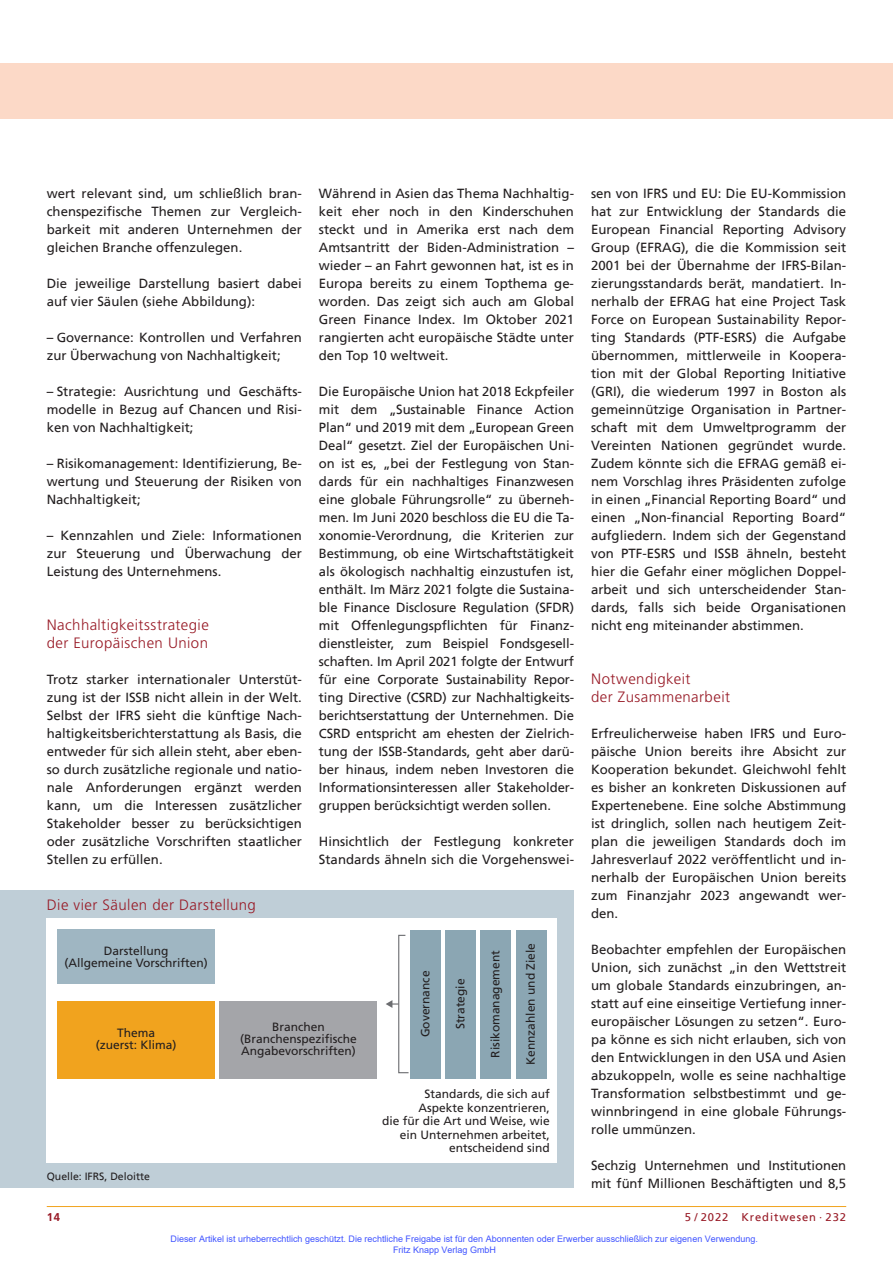
<style>
.page{position:relative;width:893px;height:1263px;background:#fff}
.page>*{position:absolute;margin:0;border:0;box-sizing:border-box;transform-origin:0 0}
.t1{font:300 15px/18px "Frutiger";letter-spacing:.03em;color:#981a26}
.t2{font:13.2px/18px "Frutiger";color:#231f20;text-align:justify}
.t3{font:12px/12px "Frutiger";color:#231f20;text-align:center}
.t4{font:11.25px "Frutiger";letter-spacing:.08em;color:#981a26}
.t5{font:700 11.25px "Frutiger";color:#981a26}
.t6{font:10.5px "Frutiger";color:#231f20}
.t7{font:9px/10.8px "Arial";color:#4054ff}
</style>
<div class="page">
<hr style="left:47px;top:1206px;width:799px;height:1px;background:#f1a31e">
<div style="left:0;top:64px;width:893px;height:55px;background:#fcd9c7"></div>
<div style="left:0;top:890px;width:574px;height:298px;background:#bfced7"></div>
<div style="left:47px;top:918px;width:510px;height:245px;background:#fff"></div>
<div style="left:57px;top:929px;width:158px;height:55px;background:#9fb6c2"></div>
<div style="left:410px;top:929px;width:31px;height:149px;background:#8ba6b3"></div>
<div style="left:445px;top:929px;width:31px;height:149px;background:#8ba6b3"></div>
<div style="left:480px;top:929px;width:31px;height:149px;background:#8ba6b3"></div>
<div style="left:515px;top:929px;width:31px;height:149px;background:#8ba6b3"></div>
<div style="left:57px;top:1001px;width:158px;height:77px;background:#f1a31e"></div>
<div style="left:220px;top:1001px;width:157px;height:77px;background:#a4a5a9"></div>
<svg style="left:386px;top:934px;width:23px;height:140px"></svg>
<p class="t2" style="left:47px;top:185px;width:257px">wert relevant sind, um schließlich bran&shy;chenspezifische Themen zur Vergleich&shy;barkeit mit anderen Unternehmen der gleichen Branche offenzulegen.</p>
<p class="t2" style="left:47px;top:275px;width:257px">Die jeweilige Darstellung basiert dabei auf vier Säulen (siehe Abbildung):</p>
<p class="t2" style="left:47px;top:329px;width:257px">– Governance: Kontrollen und Verfahren zur Überwachung von Nachhaltigkeit;</p>
<p class="t2" style="left:47px;top:383px;width:257px">– Strategie: Ausrichtung und Geschäfts&shy;modelle in Bezug auf Chancen und Risi&shy;ken von Nachhaltigkeit;</p>
<p class="t2" style="left:47px;top:455px;width:257px">– Risikomanagement: Identifizierung, Be&shy;wertung und Steuerung der Risiken von Nachhaltigkeit;</p>
<p class="t2" style="left:47px;top:527px;width:257px">– Kennzahlen und Ziele: Informationen zur Steuerung und Überwachung der Leistung des Unternehmens.</p>
<p class="t1" style="left:47px;top:616px;width:164px">Nachhaltigkeitsstrategie der Europäischen Union</p>
<p class="t2" style="left:47px;top:671px;width:257px">Trotz starker internationaler Unterstüt&shy;zung ist der ISSB nicht allein in der Welt.<br>Selbst der IFRS sieht die künftige Nach&shy;haltigkeitsberichterstattung als Basis, die entweder für sich allein steht, aber eben&shy;so durch zusätzliche regionale und natio&shy;nale Anforderungen ergänzt werden kann, um die Interessen zusätzlicher Stakeholder besser zu berücksichtigen oder zusätzliche Vorschriften staatlicher Stellen zu erfüllen.</p>
<p class="t2" style="left:319px;top:185px;width:257px">Während in Asien das Thema Nachhaltig&shy;keit eher noch in den Kinderschuhen steckt und in Amerika erst nach dem Amtsantritt der Biden-Administration – wieder – an Fahrt gewonnen hat, ist es in Europa bereits zu einem Topthema ge&shy;worden. Das zeigt sich auch am Global Green Finance Index. Im Oktober 2021 rangierten acht europäische Städte unter den Top 10 weltweit.</p>
<p class="t2" style="left:319px;top:383px;width:257px">Die Europäische Union hat 2018 Eckpfeiler mit dem „Sustainable Finance Action Plan“ und 2019 mit dem „European Green Deal“ gesetzt. Ziel der Europäischen Uni&shy;on ist es, „bei der Festlegung von Stan&shy;dards für ein nachhaltiges Finanzwesen eine globale Führungsrolle“ zu überneh&shy;men. Im Juni 2020 beschloss die EU die Ta&shy;xonomie-Verordnung, die Kriterien zur Bestimmung, ob eine Wirtschaftstätigkeit als ökologisch nachhaltig einzustufen ist, enthält. Im März 2021 folgte die Sustaina&shy;ble Finance Disclosure Regulation (SFDR) mit Offenlegungspflichten für Finanz&shy;dienstleister, zum Beispiel Fondsgesell&shy;schaften. Im April 2021 folgte der Entwurf für eine Corporate Sustainability Repor&shy;ting Directive (CSRD) zur Nachhaltigkeits&shy;berichtserstattung der Unternehmen. Die CSRD entspricht am ehesten der Zielrich&shy;tung der ISSB-Standards, geht aber darü&shy;ber hinaus, indem neben Investoren die Informationsinteressen aller Stakeholder&shy;gruppen berücksichtigt werden sollen.</p>
<p class="t2" style="left:319px;top:833px;width:257px">Hinsichtlich der Festlegung konkreter<br>Standards ähneln sich die Vorgehenswei-</p>
<p class="t1" style="left:47px;top:896px;width:211px">Die vier Säulen der Darstellung</p>
<p class="t3" style="left:64px;top:944px;width:145px">Darstellung<br>(Allgemeine Vorschriften)</p>
<p class="t3" style="left:96px;top:1027px;width:82px">Thema (zuerst: Klima)</p>
<p class="t3" style="left:240px;top:1021px;width:118px">Branchen (Branchenspezifische<br>Angabevorschriften)</p>
<p class="t6" style="left:47px;top:1171px;width:105px">Quelle: IFRS, Deloitte</p>
<p class="t3" style="left:419px;top:1037px;width:68px;rotate:-90deg">Governance</p>
<p class="t3" style="left:454px;top:1029px;width:52px;rotate:-90deg">Strategie</p>
<p class="t3" style="left:489px;top:1058px;width:109px;rotate:-90deg">Risikomanagement</p>
<p class="t3" style="left:524px;top:1065px;width:124px;rotate:-90deg">Kennzahlen und Ziele</p>
<p class="t3" style="left:382px;top:1087px;width:169px;line-height:13.5px;text-align:right">Standards, die sich auf<br>Aspekte konzentrieren,<br>die für die Art und Weise, wie ein Unternehmen arbeitet, entscheidend sind</p>
<p class="t2" style="left:591px;top:185px;width:257px">sen von IFRS und EU: Die EU-Kommission hat zur Entwicklung der Standards die European Financial Reporting Advisory Group (EFRAG), die die Kommission seit 2001 bei der Übernahme der IFRS-Bilan&shy;zierungsstandards berät, mandatiert. In&shy;nerhalb der EFRAG hat eine Project Task Force on European Sustainability Repor&shy;ting Standards (PTF-ESRS) die Aufgabe übernommen, mittlerweile in Koopera&shy;tion mit der Global Reporting Initiative (GRI), die wiederum 1997 in Boston als gemeinnützige Organisation in Partner&shy;schaft mit dem Umweltprogramm der Vereinten Nationen gegründet wurde.<br>Zudem könnte sich die EFRAG gemäß ei&shy;nem Vorschlag ihres Präsidenten zufolge in einen „Financial Reporting Board“ und einen „Non-financial Reporting Board“ aufgliedern. Indem sich der Gegenstand von PTF-ESRS und ISSB ähneln, besteht hier die Gefahr einer möglichen Doppel&shy;arbeit und sich unterscheidender Stan&shy;dards, falls sich beide Organisationen nicht eng miteinander abstimmen.</p>
<p class="t1" style="left:591px;top:670px;width:141px">Notwendigkeit<br>der Zusammenarbeit</p>
<p class="t2" style="left:591px;top:725px;width:257px">Erfreulicherweise haben IFRS und Euro&shy;päische Union bereits ihre Absicht zur Kooperation bekundet. Gleichwohl fehlt es bisher an konkreten Diskussionen auf Expertenebene. Eine solche Abstimmung ist dringlich, sollen nach heutigem Zeit&shy;plan die jeweiligen Standards doch im Jahresverlauf 2022 veröffentlicht und in&shy;nerhalb der Europäischen Union bereits zum Finanzjahr 2023 angewandt wer&shy;den.</p>
<p class="t2" style="left:591px;top:941px;width:257px">Beobachter empfehlen der Europäischen Union, sich zunächst „in den Wettstreit um globale Standards einzubringen, an&shy;statt auf eine einseitige Vertiefung inner&shy;europäischer Lösungen zu setzen“. Euro&shy;pa könne es sich nicht erlauben, sich von den Entwicklungen in den USA und Asien abzukoppeln, wolle es seine nachhaltige Transformation selbstbestimmt und ge&shy;winnbringend in eine globale Führungs&shy;rolle ummünzen.</p>
<p class="t2" style="left:591px;top:1157px;width:257px">Sechzig Unternehmen und Institutionen mit fünf Millionen Beschäftigten und 8,5</p>
<p class="t5" style="left:47px;top:1211px;width:15px">14</p>
<p class="t4" style="left:685px;top:1211px;width:163px">5 / 2022 Kreditwesen · 232</p>
<p class="t7" style="left:393px;top:1233px;width:366px;text-indent:-223px">Dieser Artikel ist urheberrechtlich geschützt. Die rechtliche Freigabe ist für den Abonnenten oder Erwerber ausschließlich zur eigenen Verwendung.<br>Fritz Knapp Verlag GmbH</p>
</div>
